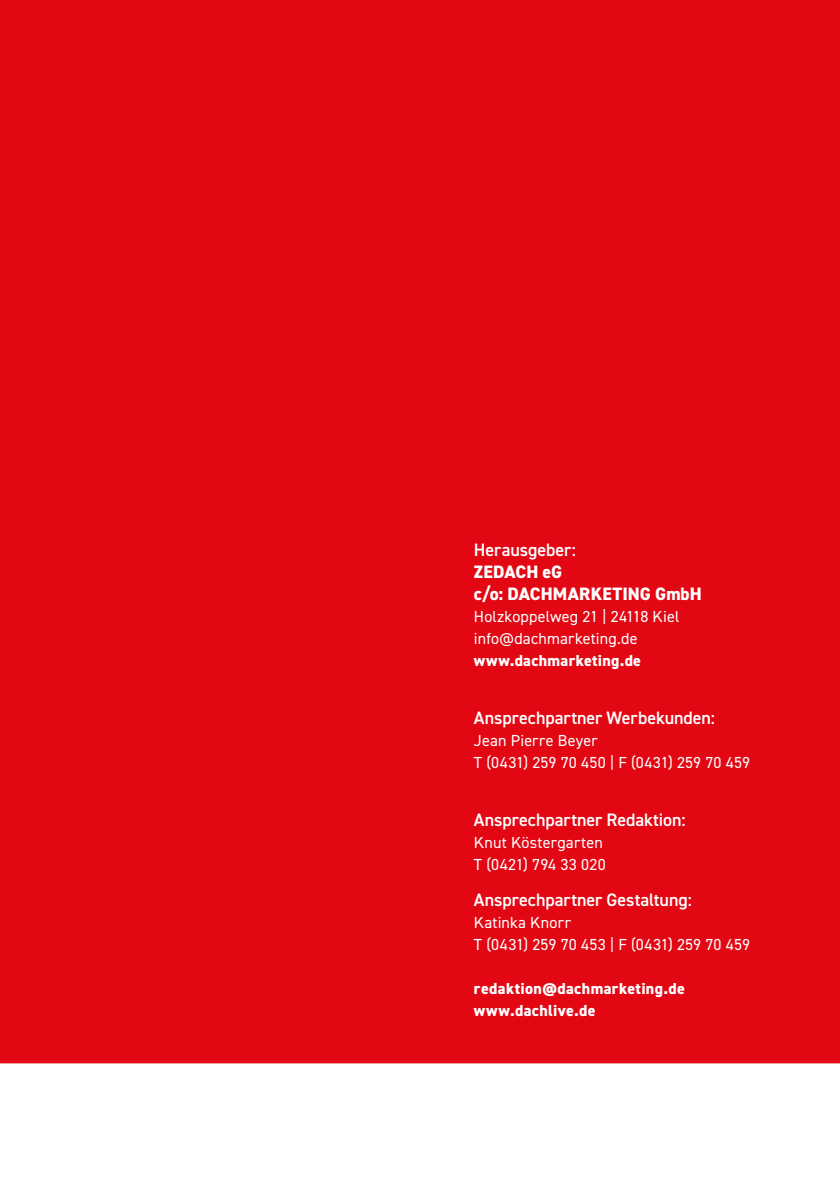
<style>
.page{position:relative;width:840px;height:1191px;background:#fff}
.page>*{position:absolute;margin:0;border:0;box-sizing:border-box;transform-origin:0 0}
.t1{font:600 18px "DIN2014";letter-spacing:-.005em;color:#fff}
.t2{font:800 18px/22px "DIN2014";letter-spacing:.005em;color:#fff}
.t3{font:16px/22px "DIN2014";letter-spacing:.01em;color:#fff}
.t4{font:800 16px/22px "DIN2014";letter-spacing:.025em;color:#fff}
</style>
<div class="page">
<div style="left:0;top:0;width:839px;height:1063px;background:#e30613"></div>
<p class="t1" style="left:473px;top:537px;width:103px">Herausgeber:</p>
<p class="t2" style="left:473px;top:560px;width:229px">ZEDACH eG<br>c/o: DACHMARKETING GmbH</p>
<p class="t3" style="left:473px;top:605px;width:207px">Holzkoppelweg 21 | 24118 Kiel info@dachmarketing.de</p>
<p class="t4" style="left:473px;top:649px;width:168px">www.dachmarketing.de</p>
<p class="t1" style="left:473px;top:705px;width:242px">Ansprechpartner Werbekunden:</p>
<p class="t3" style="left:473px;top:729px;width:277px">Jean Pierre Beyer<br>T (0431) 259 70 450 | F (0431) 259 70 459</p>
<p class="t1" style="left:473px;top:807px;width:213px">Ansprechpartner Redaktion:</p>
<p class="t3" style="left:473px;top:831px;width:133px">Knut Köstergarten<br>T (0421) 794 33 020</p>
<p class="t1" style="left:473px;top:887px;width:219px">Ansprechpartner Gestaltung:</p>
<p class="t3" style="left:473px;top:911px;width:278px">Katinka Knorr<br>T (0431) 259 70 453 | F (0431) 259 70 459</p>
<p class="t4" style="left:473px;top:977px;width:212px">redaktion@dachmarketing.de www.dachlive.de</p>
</div>
